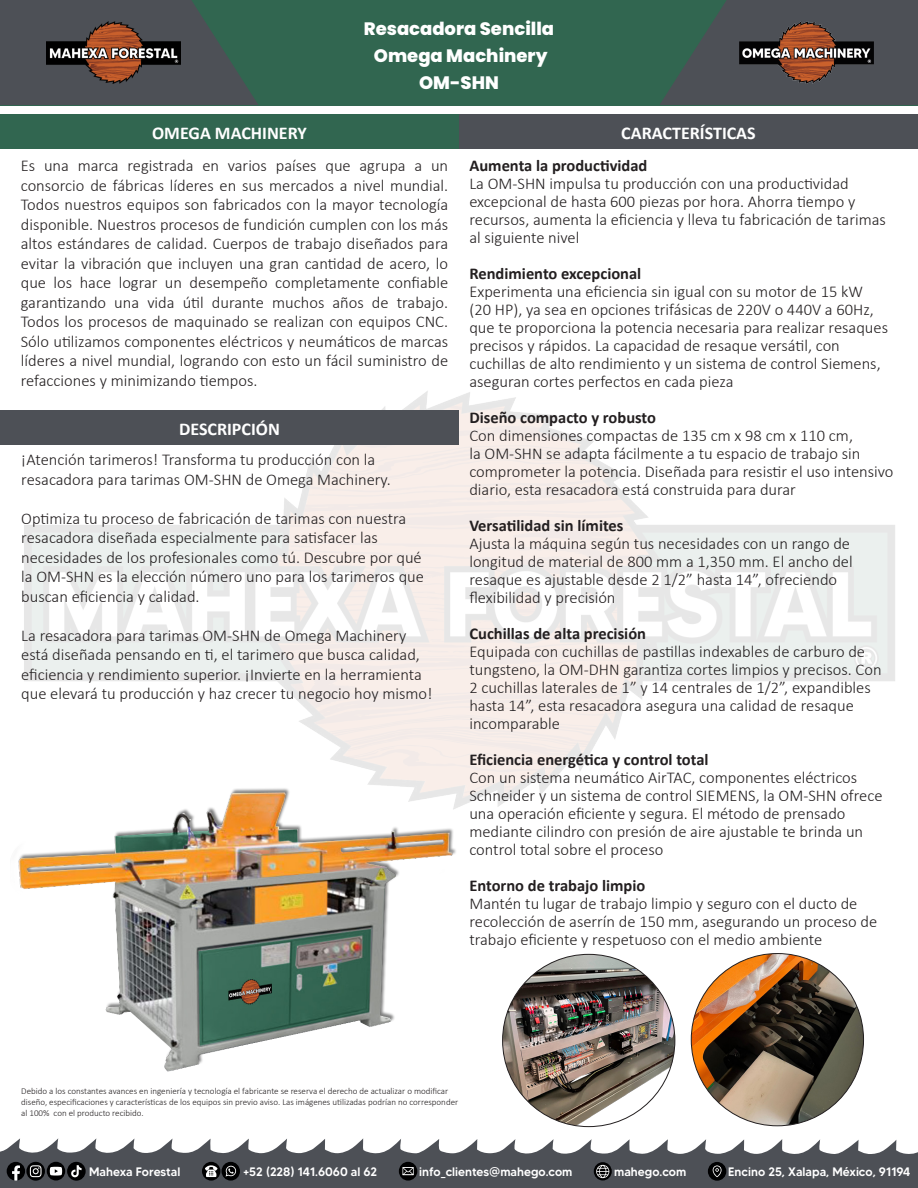
<style>
.page{position:relative;width:918px;height:1188px;background:#fff}
.page>*{position:absolute;margin:0;border:0;box-sizing:border-box;transform-origin:0 0}
.t1{font:700 18px "Calibri";color:#fff}
.t2{font:800 18px "Poppins";color:#fff}
.t3{font:300 16.5px/18px "Calibri";color:#231f20}
.t4{font:700 16.5px "Calibri";color:#231f20}
.t5{font:500 12.3px "MADETOMMY";color:#fff}
.t6{font:300 9px/10.8px "Calibri";color:#231f20}
</style>
<div class="page">
<svg style="left:0;top:1138px;width:918px;height:50px;fill:#4d5056"></svg>
<div style="left:26px;top:1162px;width:19px;height:19px;background:#000001;border-radius:50%"></div>
<svg style="left:7px;top:1162px;width:35px;height:19px"></svg>
<svg style="left:47px;top:1162px;width:18px;height:19px"></svg>
<svg style="left:50px;top:1167px;width:12px;height:9px"></svg>
<svg style="left:67px;top:1162px;width:19px;height:19px"></svg>
<svg style="left:71px;top:1165px;width:11px;height:12px"></svg>
<svg style="left:594px;top:1162px;width:18px;height:18px"></svg>
<svg style="left:596px;top:1165px;width:13px;height:13px"></svg>
<div style="left:202px;top:1162px;width:18px;height:19px;background:#000001;border-radius:50%"></div>
<svg style="left:205px;top:1165px;width:12px;height:12px"></svg>
<div style="left:708px;top:1162px;width:18px;height:19px;background:#000001;border-radius:50%"></div>
<svg style="left:713px;top:1165px;width:9px;height:12px"></svg>
<div style="left:399px;top:1162px;width:18px;height:19px;background:#000001;border-radius:50%"></div>
<svg style="left:402px;top:1167px;width:12px;height:8px"></svg>
<div style="left:222px;top:1162px;width:18px;height:19px;background:#000001;border-radius:50%"></div>
<svg style="left:226px;top:1166px;width:10px;height:11px"></svg>
<div style="left:0;top:0;width:918px;height:105px;background:#316650"></div>
<svg style="left:0;top:0;width:258px;height:105px"></svg>
<svg style="left:660px;top:0;width:258px;height:105px"></svg>
<img style="left:46px;top:21px;width:135px;height:63px">
<img style="left:740px;top:21px;width:134px;height:63px">
<div style="left:0;top:115px;width:459px;height:34px;background:#316650"></div>
<div style="left:459px;top:115px;width:459px;height:34px;background:#4d5056"></div>
<img style="left:18px;top:739px;width:479px;height:333px">
<div style="left:0;top:410px;width:459px;height:35px;background:#4d5056"></div>
<img style="left:503px;top:954px;width:172px;height:173px;border-radius:86px">
<img style="left:691px;top:954px;width:173px;height:172px;border-radius:84px">
<p class="t2" style="left:364px;top:18px;width:192px">Resacadora Sencilla</p>
<p class="t2" style="left:374px;top:45px;width:175px">Omega Machinery</p>
<p class="t2" style="left:419px;top:72px;width:81px">OM-SHN</p>
<p class="t1" style="left:152px;top:120px;width:156px">OMEGA MACHINERY</p>
<p class="t1" style="left:621px;top:121px;width:136px">CARACTERÍSTICAS</p>
<p class="t3" style="left:21px;top:156px;width:429px;line-height:19.5px;text-align:justify">Es una marca registrada en varios países que agrupa a un consorcio de fábricas líderes en sus mercados a nivel mundial.<br>Todos nuestros equipos son fabricados con la mayor tecnología disponible. Nuestros procesos de fundición cumplen con los más altos estándares de calidad. Cuerpos de trabajo diseñados para evitar la vibración que incluyen una gran cantidad de acero, lo que los hace lograr un desempeño completamente confiable garantizando una vida útil durante muchos años de trabajo.<br>Todos los procesos de maquinado se realizan con equipos CNC.<br>Sólo utilizamos componentes eléctricos y neumáticos de marcas líderes a nivel mundial, logrando con esto un fácil suministro de refacciones y minimizando tiempos.</p>
<p class="t1" style="left:179px;top:416px;width:102px">DESCRIPCIÓN</p>
<p class="t3" style="left:21px;top:450px;width:371px;line-height:19.5px">¡Atención tarimeros! Transforma tu producción con la resacadora para tarimas OM-SHN de Omega Machinery.</p>
<p class="t3" style="left:21px;top:508px;width:404px;line-height:19.5px">Optimiza tu proceso de fabricación de tarimas con nuestra resacadora diseñada especialmente para satisfacer las necesidades de los profesionales como tú. Descubre por qué la OM-SHN es la elección número uno para los tarimeros que buscan eficiencia y calidad.</p>
<p class="t3" style="left:21px;top:625px;width:413px;line-height:19.5px">La resacadora para tarimas OM-SHN de Omega Machinery está diseñada pensando en ti, el tarimero que busca calidad, eficiencia y rendimiento superior. ¡Invierte en la herramienta que elevará tu producción y haz crecer tu negocio hoy mismo!</p>
<p class="t4" style="left:469px;top:154px;width:180px">Aumenta la productividad</p>
<p class="t3" style="left:469px;top:175px;width:418px">La OM-SHN impulsa tu producción con una productividad excepcional de hasta 600 piezas por hora. Ahorra tiempo y recursos, aumenta la eficiencia y lleva tu fabricación de tarimas al siguiente nivel</p>
<p class="t4" style="left:469px;top:262px;width:173px">Rendimiento excepcional</p>
<p class="t3" style="left:469px;top:283px;width:420px">Experimenta una eficiencia sin igual con su motor de 15 kW (20 HP), ya sea en opciones trifásicas de 220V o 440V a 60Hz, que te proporciona la potencia necesaria para realizar resaques precisos y rápidos. La capacidad de resaque versátil, con cuchillas de alto rendimiento y un sistema de control Siemens, aseguran cortes perfectos en cada pieza</p>
<p class="t4" style="left:469px;top:406px;width:188px">Diseño compacto y robusto</p>
<p class="t3" style="left:469px;top:427px;width:426px">Con dimensiones compactas de 135 cm x 98 cm x 110 cm,<br>la OM-SHN se adapta fácilmente a tu espacio de trabajo sin comprometer la potencia. Diseñada para resistir el uso intensivo diario, esta resacadora está construida para durar</p>
<p class="t4" style="left:469px;top:514px;width:156px">Versatilidad sin límites</p>
<p class="t3" style="left:469px;top:535px;width:385px">Ajusta la máquina según tus necesidades con un rango de longitud de material de 800 mm a 1,350 mm. El ancho del resaque es ajustable desde 2 1/2” hasta 14”, ofreciendo flexibilidad y precisión</p>
<p class="t4" style="left:469px;top:622px;width:178px">Cuchillas de alta precisión</p>
<p class="t3" style="left:469px;top:643px;width:414px">Equipada con cuchillas de pastillas indexables de carburo de tungsteno, la OM-DHN garantiza cortes limpios y precisos. Con 2 cuchillas laterales de 1” y 14 centrales de 1/2”, expandibles hasta 14”, esta resacadora asegura una calidad de resaque incomparable</p>
<p class="t4" style="left:469px;top:748px;width:241px">Eficiencia energética y control total</p>
<p class="t3" style="left:469px;top:769px;width:415px">Con un sistema neumático AirTAC, componentes eléctricos Schneider y un sistema de control SIEMENS, la OM-SHN ofrece una operación eficiente y segura. El método de prensado mediante cilindro con presión de aire ajustable te brinda un control total sobre el proceso</p>
<p class="t4" style="left:469px;top:874px;width:177px">Entorno de trabajo limpio</p>
<p class="t3" style="left:469px;top:895px;width:409px">Mantén tu lugar de trabajo limpio y seguro con el ducto de recolección de aserrín de 150 mm, asegurando un proceso de trabajo eficiente y respetuoso con el medio ambiente</p>
<p class="t6" style="left:21px;top:1086px;width:438px">Debido a los constantes avances en ingeniería y tecnología el fabricante se reserva el derecho de actualizar o modificar diseño, especificaciones y características de los equipos sin previo aviso. Las imágenes utilizadas podrían no corresponder al 100% con el producto recibido.</p>
<p class="t5" style="left:89px;top:1164px;width:93px">Mahexa Forestal</p>
<p class="t5" style="left:243px;top:1164px;width:136px">+52 (228) 141.6060 al 62</p>
<p class="t5" style="left:419px;top:1164px;width:155px">info_clientes@mahego.com</p>
<p class="t5" style="left:614px;top:1164px;width:74px">mahego.com</p>
<p class="t5" style="left:728px;top:1164px;width:184px">Encino 25, Xalapa, México, 91194</p>
</div>
